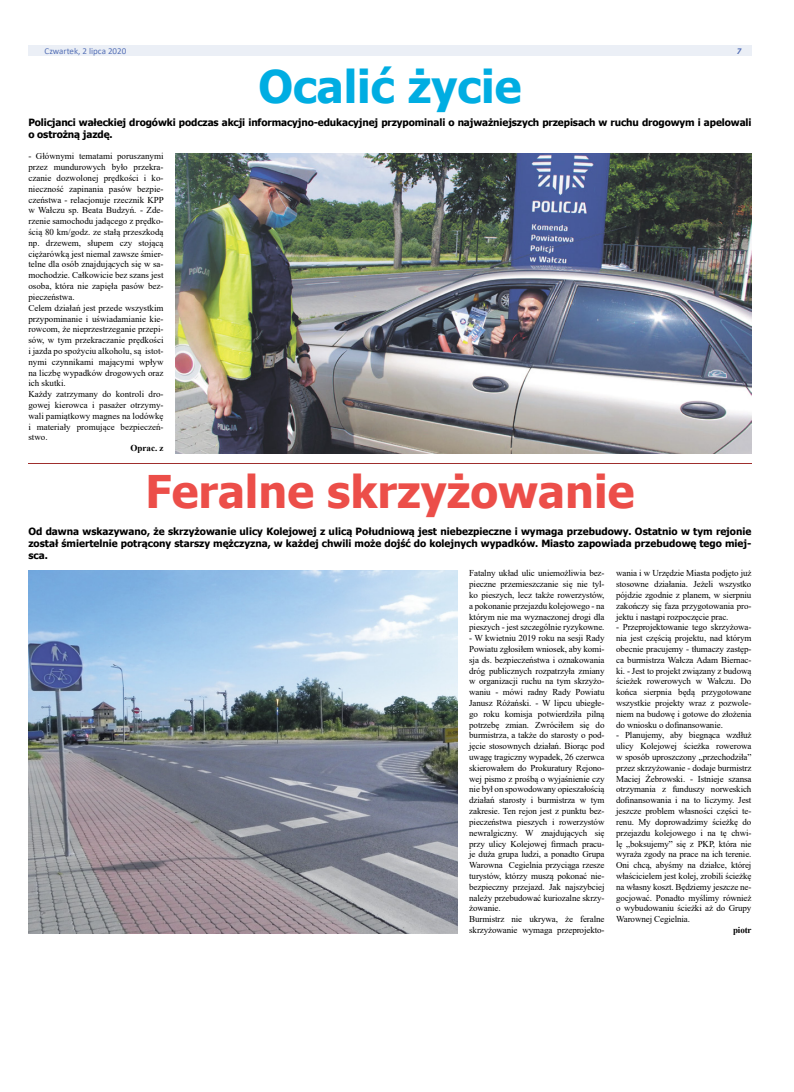
<style>
.page{position:relative;width:794px;height:1092px;background:#fff}
.page>*{position:absolute;margin:0;border:0;box-sizing:border-box;transform-origin:0 0}
.t1{font:700 45px "Tahoma";color:#ec4e49}
.t2{font:700 45px "Tahoma";color:#00ade2}
.t3{font:700 10px/12px "Tahoma";letter-spacing:-.01em;color:#000}
.t4{font:9px/10.8px "Times New Roman";letter-spacing:-.01em;color:#000;text-align:justify}
.t5{font:9px "Calibri";color:#5570b6}
.t6{font:700 9px "Times New Roman";letter-spacing:-.005em;color:#000}
.t7{font:italic 700 9px "Calibri";color:#5570b6}
</style>
<div class="page">
<div style="left:28px;top:45px;width:723px;height:11px;background:#ebeff6"></div>
<img style="left:175px;top:153px;width:576px;height:301px">
<hr style="left:28px;top:463px;width:723px;height:1px;background:#9e2e2d">
<img style="left:28px;top:570px;width:429px;height:363px">
<p class="t5" style="left:45px;top:44px;width:83px">Czwartek, 2 lipca 2020</p>
<p class="t7" style="left:736px;top:44px;width:6px">7</p>
<h1 class="t2" style="left:258px;top:55px;width:265px">Ocalić życie</h1>
<p class="t3" style="left:28px;top:117px;width:724px">Policjanci wałeckiej drogówki podczas akcji informacyjno-edukacyjnej przypominali o najważniejszych przepisach w ruchu drogowym i apelowali o ostrożną jazdę.</p>
<p class="t4" style="left:28px;top:151px;width:137px;text-align:left">- Głównymi tematami poruszanymi przez mundurowych było przekra&shy;czanie dozwolonej prędkości i ko&shy;nieczność zapinania pasów bezpie&shy;czeństwa - relacjonuje rzecznik KPP w Wałczu sp. Beata Budzyń. - Zde&shy;rzenie samochodu jadącego z prędko&shy;ścią 80 km/godz. ze stałą przeszkodą np. drzewem, słupem czy stojącą ciężarówką jest niemal zawsze śmier&shy;telne dla osób znajdujących się w sa&shy;mochodzie. Całkowicie bez szans jest osoba, która nie zapięła pasów bez&shy;pieczeństwa.<br>Celem działań jest przede wszystkim przypominanie i uświadamianie kie&shy;rowcom, że nieprzestrzeganie przepi&shy;sów, w tym przekraczanie prędkości i jazda po spożyciu alkoholu, są istot&shy;nymi czynnikami mającymi wpływ na liczbę wypadków drogowych oraz ich skutki.<br>Każdy zatrzymany do kontroli dro&shy;gowej kierowca i pasażer otrzymy&shy;wali pamiątkowy magnes na lodówkę i materiały promujące bezpieczeń&shy;stwo.</p>
<p class="t6" style="left:131px;top:441px;width:34px">Oprac. z</p>
<h1 class="t1" style="left:146px;top:460px;width:490px">Feralne skrzyżowanie</h1>
<p class="t3" style="left:28px;top:526px;width:724px;text-align:justify">Od dawna wskazywano, że skrzyżowanie ulicy Kolejowej z ulicą Południową jest niebezpieczne i wymaga przebudowy. Ostatnio w tym rejonie został śmiertelnie potrącony starszy mężczyzna, w każdej chwili może dojść do kolejnych wypadków. Miasto zapowiada przebudowę tego miej&shy;sca.</p>
<p class="t4" style="left:469px;top:567px;width:137px">Fatalny układ ulic uniemożliwia bez&shy;pieczne przemieszczanie się nie tyl&shy;ko pieszych, lecz także rowerzystów, a pokonanie przejazdu kolejowego - na którym nie ma wyznaczonej drogi dla pieszych - jest szczególnie ryzykowne.</p>
<p class="t4" style="left:469px;top:632px;width:137px;text-align:left">- W kwietniu 2019 roku na sesji Rady Powiatu zgłosiłem wniosek, aby komi&shy;sja ds. bezpieczeństwa i oznakowania dróg publicznych rozpatrzyła zmiany w organizacji ruchu na tym skrzyżo&shy;waniu - mówi radny Rady Powiatu Janusz Różański. - W lipcu ubiegłe&shy;go roku komisja potwierdziła pilną potrzebę zmian. Zwróciłem się do burmistrza, a także do starosty o pod&shy;jęcie stosownych działań. Biorąc pod uwagę tragiczny wypadek, 26 czerwca skierowałem do Prokuratury Rejono&shy;wej pismo z prośbą o wyjaśnienie czy nie był on spowodowany opieszałością działań starosty i burmistrza w tym zakresie. Ten rejon jest z punktu bez&shy;pieczeństwa pieszych i rowerzystów newralgiczny. W znajdujących się przy ulicy Kolejowej firmach pracu&shy;je duża grupa ludzi, a ponadto Grupa Warowna Cegielnia przyciąga rzesze turystów, którzy muszą pokonać nie&shy;bezpieczny przejazd. Jak najszybciej należy przebudować kuriozalne skrzy&shy;żowanie.<br>Burmistrz nie ukrywa, że feralne skrzyżowanie wymaga przeprojekto-</p>
<p class="t4" style="left:616px;top:567px;width:137px">wania i w Urzędzie Miasta podjęto już stosowne działania. Jeżeli wszystko pójdzie zgodnie z planem, w sierpniu zakończy się faza przygotowania pro&shy;jektu i nastąpi rozpoczęcie prac.</p>
<p class="t4" style="left:616px;top:621px;width:137px">- Przeprojektowanie tego skrzyżowa&shy;nia jest częścią projektu, nad którym obecnie pracujemy - tłumaczy zastęp&shy;ca burmistrza Wałcza Adam Biernac&shy;ki. - Jest to projekt związany z budową ścieżek rowerowych w Wałczu. Do końca sierpnia będą przygotowane wszystkie projekty wraz z pozwole&shy;niem na budowę i gotowe do złożenia do wniosku o dofinansowanie.</p>
<p class="t4" style="left:616px;top:729px;width:137px">- Planujemy, aby biegnąca wzdłuż ulicy Kolejowej ścieżka rowerowa w sposób uproszczony „przechodziła” przez skrzyżowanie - dodaje burmistrz Maciej Żebrowski. - Istnieje szansa otrzymania z funduszy norweskich dofinansowania i na to liczymy. Jest jeszcze problem własności części te&shy;renu. My doprowadzimy ścieżkę do przejazdu kolejowego i na tę chwi&shy;lę „boksujemy” się z PKP, która nie wyraża zgody na prace na ich terenie.<br>Oni chcą, abyśmy na działce, której właścicielem jest kolej, zrobili ścieżkę na własny koszt. Będziemy jeszcze ne&shy;gocjować. Ponadto myślimy również o wybudowaniu ścieżki aż do Grupy Warownej Cegielnia.</p>
<p class="t6" style="left:733px;top:923px;width:20px">piotr</p>
</div>
